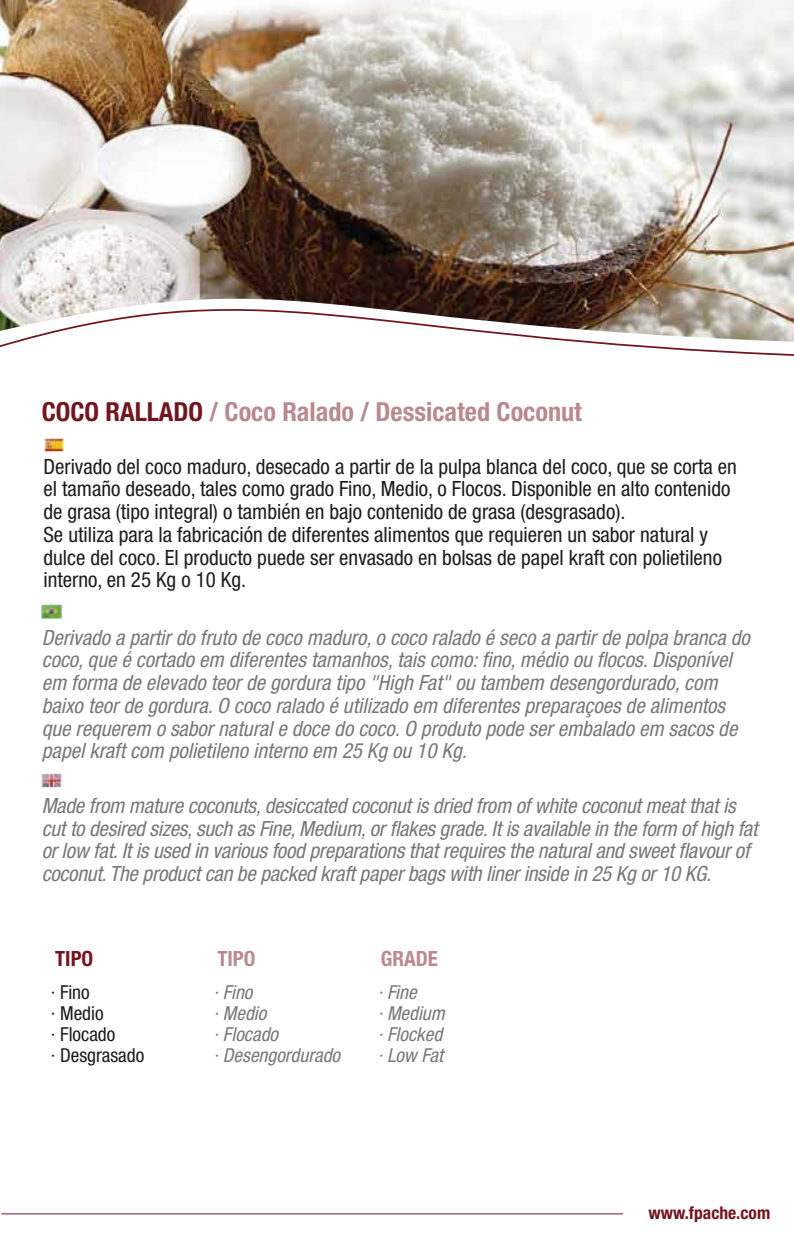
<style>
.page{position:relative;width:794px;height:1241px;background:#fff}
.page>*{position:absolute;margin:0;border:0;box-sizing:border-box;transform-origin:0 0}
.t1{font:700 condensed 26.25px "Helvetica Neue LT Std";color:rgb(115 20 30/.5)}
.t2{font:italic condensed 21px/22.8px "Helvetica Neue LT Std";color:rgb(29 29 27/.6)}
.t3{font:condensed 21px/22.8px "Helvetica Neue LT Std";color:#1d1d1b}
.t4{font:700 condensed 21px "Helvetica Neue LT Std";color:rgb(115 20 30/.5)}
.t5{font:700 condensed 21px "Helvetica Neue LT Std";color:#73141e}
.t6{font:italic condensed 19.25px/21px "Helvetica Neue LT Std";color:rgb(29 29 27/.6)}
.t7{font:condensed 19.25px/21px "Helvetica Neue LT Std";color:#1d1d1b}
.t8{font:700 condensed 17.5px "Helvetica Neue LT Std";color:#73141e}
.s1{color:#73141e}
</style>
<div class="page">
<svg style="left:0;top:342px;width:794px;height:14px"></svg>
<img style="left:0;top:0;width:794px;height:342px">
<img style="left:42px;top:604px;width:20px;height:16px">
<img style="left:42px;top:773px;width:20px;height:15px">
<img style="left:44px;top:438px;width:20px;height:14px">
<p class="t1" style="left:42px;top:396px;width:542px"><span class="s1">COCO RALLADO</span> / Coco Ralado / Dessicated Coconut</p>
<p class="t3" style="left:43px;top:454px;width:695px">Derivado del coco maduro, desecado a partir de la pulpa blanca del coco, que se corta en el tamaño deseado, tales como grado Fino, Medio, o Flocos. Disponible en alto contenido de grasa (tipo integral) o también en bajo contenido de grasa (desgrasado).<br>Se utiliza para la fabricación de diferentes alimentos que requieren un sabor natural y dulce del coco. El producto puede ser envasado en bolsas de papel kraft con polietileno interno, en 25 Kg o 10 Kg.</p>
<p class="t2" style="left:42px;top:626px;width:709px">Derivado a partir do fruto de coco maduro, o coco ralado é seco a partir de polpa branca do coco, que é cortado em diferentes tamanhos, tais como: fino, médio ou flocos. Disponível em forma de elevado teor de gordura tipo "High Fat" ou tambem desengordurado, com baixo teor de gordura. O coco ralado é utilizado em diferentes preparaçoes de alimentos que requerem o sabor natural e doce do coco. O produto pode ser embalado em sacos de papel kraft com polietileno interno em 25 Kg ou 10 Kg.</p>
<p class="t2" style="left:42px;top:794px;width:717px">Made from mature coconuts, desiccated coconut is dried from of white coconut meat that is cut to desired sizes, such as Fine, Medium, or flakes grade. It is available in the form of high fat or low fat. It is used in various food preparations that requires the natural and sweet flavour of coconut. The product can be packed kraft paper bags with liner inside in 25 Kg or 10 KG.</p>
<p class="t5" style="left:55px;top:945px;width:40px">TIPO</p>
<p class="t4" style="left:217px;top:945px;width:40px">TIPO</p>
<p class="t4" style="left:381px;top:945px;width:59px">GRADE</p>
<p class="t7" style="left:51px;top:981px;width:95px">· Fino<br>· Medio<br>· Flocado<br>· Desgrasado</p>
<p class="t6" style="left:378px;top:982px;width:68px">· Fine<br>· Medium · Flocked · Low Fat</p>
<p class="t6" style="left:214px;top:982px;width:128px">· Fino<br>· Medio<br>· Flocado<br>· Desengordurado</p>
<p class="t8" style="left:648px;top:1202px;width:123px">www.fpache.com</p>
</div>
